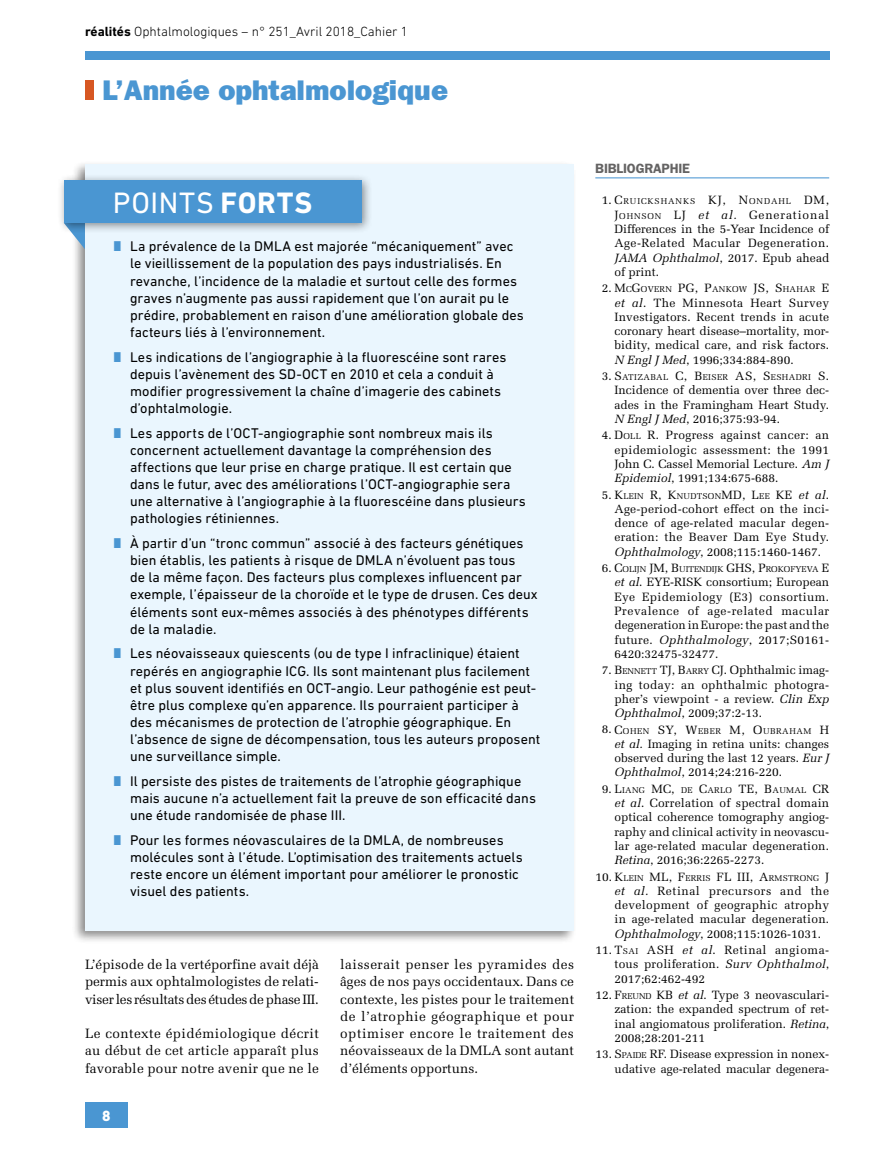
<style>
.page{position:relative;width:893px;height:1149px;background:#fff}
.page>*{position:absolute;margin:0;border:0;box-sizing:border-box;transform-origin:0 0}
.t1{font:30px "DIN Next LT Pro";letter-spacing:.025em;color:#fff}
.t2{font:28.5px "ITC Franklin Gothic Std Hvy";color:#4a96d2}
.t3{font:800 15px "DIN Next LT Pro";color:#fff}
.t4{font:14.25px/17.1px "DIN Next LT Pro";letter-spacing:.005em;color:#000}
.t5{font:13.5px/17.2px "Melior";letter-spacing:.01em;color:#000;text-align:justify}
.t6{font:300 13.5px "DIN Next LT Pro";color:#000}
.t7{font:600 13.5px "ITC Franklin Gothic Std";letter-spacing:-.015em;color:#646363}
.t8{font:12px/14.2px "Melior";color:#000;text-align:justify}
.t9{font:12px "Melior";color:#000}
.t10{font:8.4px "Melior";letter-spacing:.035em;color:#000}
.t11{font:8.4px "Melior";color:#000}
.t12{font:8.4px "Melior";letter-spacing:.11em;color:#000}
.t13{font:8.4px "Melior";letter-spacing:.06em;color:#000}
.s1{font-weight:700}
.s2{color:#4a96d2}
.s3{font-size:12px}
.s4{font-style:inherit}
.s5{font-size:8.4px}
.s6{font-style:italic}
.s7{font-style:italic;font-size:12px}
</style>
<div class="page">
<div style="left:85px;top:51px;width:744px;height:9px;background:#4a96d2"></div>
<div style="left:85px;top:81px;width:9px;height:19px;background:#d75722"></div>
<div style="left:85px;top:1101px;width:43px;height:26px;background:#4a96d2"></div>
<hr style="left:595px;top:177px;width:234px;height:1px;background:#4a96d2">
<div style="left:71px;top:160px;width:506px;height:783px;background:#000;opacity:.45"></div>
<div style="left:85px;top:164px;width:488px;height:766px;background:#eaf6fe"></div>
<svg style="left:71px;top:234px;width:14px;height:15px"></svg>
<div style="left:57px;top:173px;width:316px;height:61px;background:#000;opacity:.45"></div>
<div style="left:64px;top:180px;width:297px;height:43px;background:#4a96d2"></div>
<p class="t6" style="left:85px;top:23px;width:324px"><span class="s1">réalités</span> Ophtalmologiques – n° 251_Avril 2018_Cahier 1</p>
<h2 class="t2" style="left:102px;top:74px;width:348px">L’Année ophtalmologique</h2>
<h1 class="t1" style="left:113px;top:185px;width:201px">POINTS <span class="s1">FORTS</span></h1>
<p class="t4" style="left:130px;top:237px;width:395px;text-indent:-17px"><span class="s2">❙</span> La prévalence de la DMLA est majorée “mécaniquement” avec le vieillissement de la population des pays industrialisés. En revanche, l’incidence de la maladie et surtout celle des formes graves n’augmente pas aussi rapidement que l’on aurait pu le prédire, probablement en raison d’une amélioration globale des facteurs liés à l’environnement.</p>
<p class="t4" style="left:130px;top:348px;width:378px;text-indent:-17px"><span class="s2">❙</span> Les indications de l’angiographie à la fluorescéine sont rares depuis l’avènement des SD-OCT en 2010 et cela a conduit à modifier progressivement la chaîne d’imagerie des cabinets d’ophtalmologie.</p>
<p class="t4" style="left:130px;top:424px;width:397px;text-indent:-17px"><span class="s2">❙</span> Les apports de l’OCT-angiographie sont nombreux mais ils concernent actuellement davantage la compréhension des affections que leur prise en charge pratique. Il est certain que dans le futur, avec des améliorations l’OCT-angiographie sera une alternative à l’angiographie à la fluorescéine dans plusieurs pathologies rétiniennes.</p>
<p class="t4" style="left:130px;top:534px;width:409px;text-indent:-17px"><span class="s2">❙</span> À partir d’un “tronc commun” associé à des facteurs génétiques bien établis, les patients à risque de DMLA n’évoluent pas tous<br>de la même façon. Des facteurs plus complexes influencent par exemple, l’épaisseur de la choroïde et le type de drusen. Ces deux éléments sont eux-mêmes associés à des phénotypes différents de la maladie.</p>
<p class="t4" style="left:130px;top:644px;width:412px;text-indent:-17px"><span class="s2">❙</span> Les néovaisseaux quiescents (ou de type I infraclinique) étaient repérés en angiographie ICG. Ils sont maintenant plus facilement et plus souvent identifiés en OCT-angio. Leur pathogénie est peut&shy;être plus complexe qu’en apparence. Ils pourraient participer à des mécanismes de protection de l’atrophie géographique. En l’absence de signe de décompensation, tous les auteurs proposent une surveillance simple.</p>
<p class="t4" style="left:130px;top:772px;width:407px;text-indent:-17px"><span class="s2">❙</span> Il persiste des pistes de traitements de l’atrophie géographique mais aucune n’a actuellement fait la preuve de son efficacité dans une étude randomisée de phase III.</p>
<p class="t4" style="left:130px;top:831px;width:394px;text-indent:-17px"><span class="s2">❙</span> Pour les formes néovasculaires de la DMLA, de nombreuses molécules sont à l’étude. L’optimisation des traitements actuels reste encore un élément important pour améliorer le pronostic visuel des patients.</p>
<p class="t5" style="left:85px;top:955px;width:235px">L’épisode de la vertéporfine avait déjà permis aux ophtalmologistes de relati&shy;viser les résultats des études de phase III.</p>
<p class="t5" style="left:85px;top:1024px;width:235px">Le contexte épidémiologique décrit au début de cet article apparaît plus favorable pour notre avenir que ne le</p>
<p class="t3" style="left:102px;top:1106px;width:10px">8</p>
<p class="t5" style="left:340px;top:955px;width:236px">laisserait penser les pyramides des âges de nos pays occidentaux. Dans ce contexte, les pistes pour le traitement de l’atrophie géographique et pour optimiser encore le traitement des néovaisseaux de la DMLA sont autant d’éléments opportuns.</p>
<p class="t7" style="left:595px;top:160px;width:96px">BIBLIOGRAPHIE</p>
<p class="t12" style="left:602px;top:196px;width:229px"><span class="s3">1. C</span>RUICKSHANKS <span class="s3">KJ, N</span>ONDAHL <span class="s3">DM,</span></p>
<p class="t8" style="left:614px;top:207px;width:216px"><span class="s4">J</span><span class="s5">OHNSON</span> <span class="s4">LJ</span> <span class="s6">et al.</span> Generational Differences in the 5-Year Incidence of Age-Related Macular Degeneration.<br><span class="s6">JAMA Ophthalmol</span>, 2017. Epub ahead of print.</p>
<p class="t10" style="left:602px;top:284px;width:222px"><span class="s3">2. M</span>C<span class="s3">G</span>OVERN <span class="s3">PG, P</span>ANKOW <span class="s3">JS, S</span> HAHAR <span class="s3">E</span></p>
<p class="t8" style="left:614px;top:295px;width:216px"><span class="s6">et al</span>. The Minnesota Heart Survey Investigators. Recent trends in acute coronary heart disease–mortality, mor&shy;bidity, medical care, and risk factors.<br><span class="s6">N Engl J Med</span>, 1996;334:884-890.</p>
<p class="t10" style="left:602px;top:372px;width:229px"><span class="s3">3. S</span>ATIZABAL <span class="s3">C, B</span>EISER <span class="s3">AS , S</span>ESHADRI <span class="s3">S</span><span class="s3">.</span></p>
<p class="t8" style="left:614px;top:383px;width:216px">Incidence of dementia over three dec&shy;ades in the Framingham Heart Study.<br><span class="s6">N Engl J Med</span>, 2016;375:93-94.</p>
<p class="t8" style="left:614px;top:428px;width:216px;text-indent:-13px"><span class="s4">4. D</span><span class="s5">OLL</span> <span class="s4">R</span>. Progress against cancer: an epidemiologic assessment: the 1991<br>John C. Cassel Memorial Lecture. <span class="s6">Am J Epidemiol</span>, 1991;134:675-688.</p>
<p class="t10" style="left:602px;top:490px;width:229px"><span class="s3">5. K</span>LEIN <span class="s3">R, K</span>NUDTSON<span class="s3">MD, L</span>EE <span class="s3">KE</span> <span class="s7">et al</span><span class="s3">.</span></p>
<p class="t8" style="left:614px;top:501px;width:216px">Age-period-cohort effect on the inci&shy;dence of age-related macular degen&shy;eration: the Beaver Dam Eye Study.<br><span class="s6">Ophthalmology</span>, 2008;115:1460-1467.</p>
<p class="t11" style="left:602px;top:564px;width:223px"><span class="s3">6. C</span>OLIJN <span class="s3">JM, B</span>UITENDIJK <span class="s3">GHS , P</span>ROKOFYEVA <span class="s3">E</span></p>
<p class="t8" style="left:614px;top:575px;width:216px"><span class="s6">et al</span>. EYE-RISK consortium; European Eye Epidemiology (E3) consortium.<br>Prevalence of age-related macular degeneration in Europe: the past and the future. <span class="s6">Ophthalmology</span>, 2017;S0161- 6420:32475-32477.</p>
<p class="t8" style="left:614px;top:662px;width:216px;text-indent:-13px"><span class="s4">7. B</span><span class="s5">ENNETT</span> <span class="s4">TJ, B</span><span class="s5">ARRY</span> <span class="s4">CJ</span>. Ophthalmic imag&shy;ing today: an ophthalmic photogra&shy;pher’s viewpoint - a review. <span class="s6">Clin Exp Ophthalmol</span>, 2009;37:2-13.</p>
<p class="t13" style="left:602px;top:725px;width:228px"><span class="s3">8. C</span>OHEN <span class="s3">SY, W</span>EBER <span class="s3">M, O</span>UBRAHAM <span class="s3">H</span></p>
<p class="t8" style="left:614px;top:736px;width:216px"><span class="s6">et al.</span> Imaging in retina units: changes observed during the last 12 years. <span class="s6">Eur J Ophthalmol</span>, 2014;24:216-220.</p>
<p class="t10" style="left:602px;top:784px;width:229px"><span class="s3">9. L</span>IANG <span class="s3">MC,</span> DE <span class="s3">C</span>ARLO <span class="s3">TE , B</span>AUMAL <span class="s3">CR</span></p>
<p class="t8" style="left:614px;top:795px;width:216px"><span class="s6">et al</span>. Correlation of spectral domain optical coherence tomography angiog&shy;raphy and clinical activity in neovascu&shy;lar age-related macular degeneration.<br><span class="s6">Retina</span>, 2016;36:2265-2273.</p>
<p class="t10" style="left:595px;top:872px;width:235px"><span class="s3">10. K</span>LEIN <span class="s3">ML, F</span>ERRIS <span class="s3">FL III, A</span>RMSTRONG <span class="s3">J</span></p>
<p class="t8" style="left:614px;top:883px;width:216px"><span class="s6">et al.</span> Retinal precursors and the development of geographic atrophy in age-related macular degeneration.<br><span class="s6">Ophthalmology</span>, 2008;115:1026-1031.</p>
<p class="t9" style="left:595px;top:942px;width:62px">11. T<span class="s5">SAI</span> ASH</p>
<p class="t8" style="left:614px;top:942px;width:216px;text-indent:68px"><span class="s6">et al</span>. Retinal angioma&shy;tous proliferation. <span class="s6">Surv Ophthalmol</span>, 2017;62:462-492</p>
<p class="t8" style="left:614px;top:987px;width:216px;text-indent:-19px"><span class="s4">12. F</span><span class="s5">REUND</span> <span class="s4">KB</span> <span class="s6">et al</span>. Type 3 neovasculari&shy;zation: the expanded spectrum of ret&shy;inal angiomatous proliferation. <span class="s6">Retina</span>, 2008;28:201-211</p>
<p class="t8" style="left:595px;top:1046px;width:235px;text-align:right"><span class="s4">13. S</span><span class="s5">PAIDE</span> <span class="s4">RF</span>. Disease expression in nonex&shy;udative age-related macular degenera-</p>
</div>
